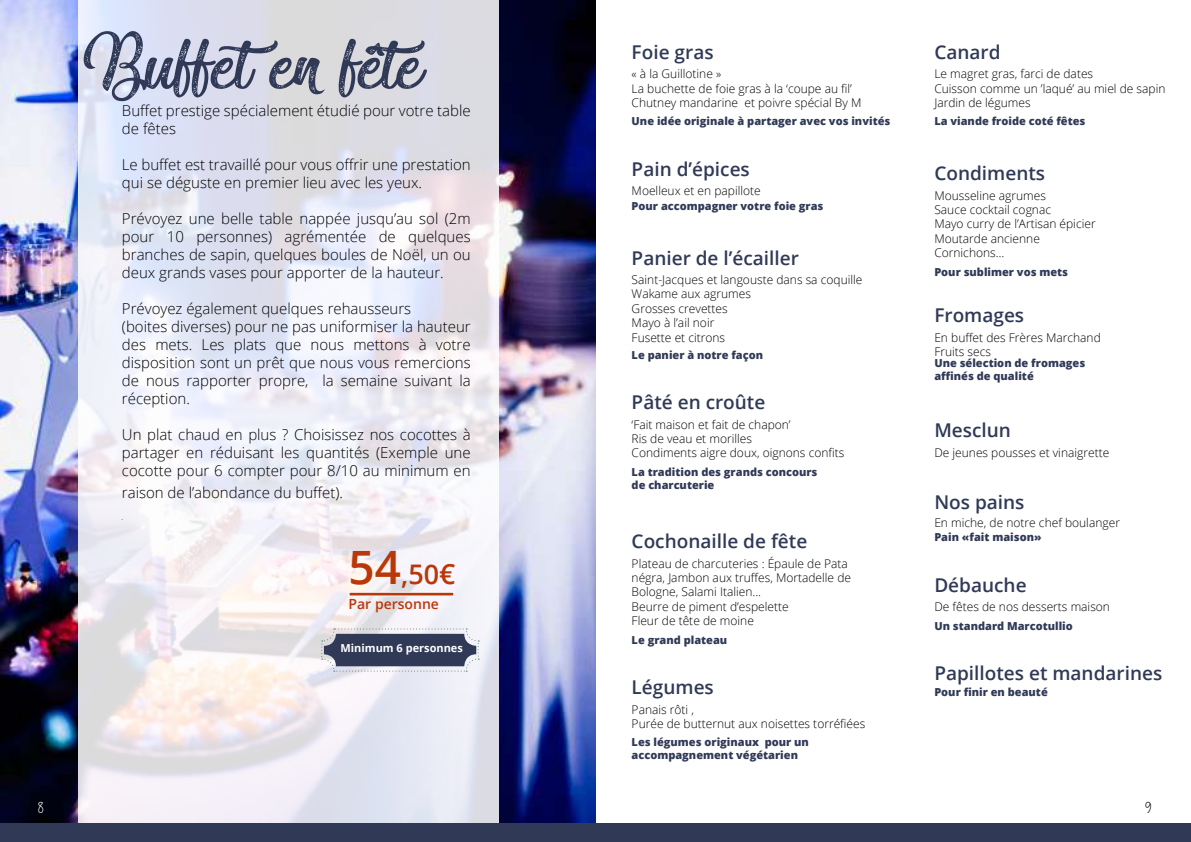
<style>
.page{position:relative;width:1191px;height:842px;background:#fff}
.page>*{position:absolute;margin:0;border:0;box-sizing:border-box;transform-origin:0 0}
.t1{font:95px "Miraculous&Christmas";color:#303a57}
.t2{font:600 27px "Open Sans";color:#ba3709}
.t3{font:600 19px "Open Sans";color:#303a57}
.t4{font:18px "Please write me a song";color:#000}
.t5{font:16px "Please write me a song";color:#000}
.t6{font:300 15px/18px "Open Sans";color:#020203}
.t7{font:600 14px "Open Sans";color:#ba3709}
.t8{font:300 12px/14.4px "Open Sans";color:#000}
.t9{font:800 11px/13.2px "Open Sans";color:#303a57}
.t10{font:700 11px "Open Sans";color:#fff}
.s1{font-size:46px}
.s2{font-size:28px}
.s3{color:#fff}
</style>
<div class="page">
<img style="left:0;top:0;width:595px;height:823px">
<svg style="left:78px;top:0;width:421px;height:823px"></svg>
<svg style="left:321px;top:628px;width:158px;height:44px;background:#70778b"></svg>
<div style="left:0;top:823px;width:1191px;height:19px;background:#303a57"></div>
<svg style="left:348px;top:592px;width:106px;height:4px"></svg>
<h1 class="t1" style="left:83px;top:15px;width:341px">Buffet en fête</h1>
<p class="t6" style="left:122px;top:101px;width:350px">Buffet prestige spécialement étudié pour votre table de fêtes</p>
<p class="t6" style="left:122px;top:155px;width:350px">Le buffet est travaillé pour vous offrir une prestation qui se déguste en premier lieu avec les yeux.</p>
<p class="t6" style="left:122px;top:209px;width:350px;text-align:justify">Prévoyez une belle table nappée jusqu’au sol (2m pour 10 personnes) agrémentée de quelques branches de sapin, quelques boules de Noël, un ou deux grands vases pour apporter de la hauteur.</p>
<p class="t6" style="left:122px;top:299px;width:350px">Prévoyez également quelques rehausseurs<br>(boites diverses) pour ne pas uniformiser la hauteur des mets. Les plats que nous mettons à votre disposition sont un prêt que nous vous remercions de nous rapporter propre, la semaine suivant la réception.</p>
<p class="t6" style="left:122px;top:425px;width:350px;text-align:justify">Un plat chaud en plus ? Choisissez nos cocottes à partager en réduisant les quantités (Exemple une cocotte pour 6 compter pour 8/10 au minimum en</p>
<p class="t6" style="left:122px;top:483px;width:223px">raison de l’abondance du buffet).</p>
<h3 class="t4" style="left:122px;top:504px;width:3px">.</h3>
<h2 class="t2" style="left:348px;top:556px;width:108px"><span class="s1">54</span>,50<span class="s2">€</span></h2>
<p class="t7" style="left:348px;top:595px;width:92px">Par personne</p>
<p class="t10" style="left:340px;top:641px;width:124px">Minimum 6 personnes</p>
<h3 class="t3" style="left:631px;top:39px;width:83px">Foie gras</h3>
<p class="t8" style="left:631px;top:67px;width:231px">« à la Guillotine »<br>La buchette de foie gras à la ‘coupe au fil’<br>Chutney mandarine et poivre spécial By M</p>
<p class="t9" style="left:631px;top:113px;width:260px">Une idée originale à partager avec vos invités</p>
<h3 class="t3" style="left:631px;top:156px;width:120px">Pain d’épices</h3>
<p class="t8" style="left:631px;top:184px;width:131px">Moelleux et en papillote</p>
<p class="t9" style="left:631px;top:198px;width:193px">Pour accompagner votre foie gras</p>
<h3 class="t3" style="left:631px;top:245px;width:169px">Panier de l’écailler</h3>
<p class="t8" style="left:631px;top:272px;width:232px">Saint-Jacques et langouste dans sa coquille<br>Wakame aux agrumes<br>Grosses crevettes<br>Mayo à l’ail noir<br>Fusette et citrons</p>
<p class="t9" style="left:631px;top:347px;width:133px">Le panier à notre façon</p>
<h3 class="t3" style="left:631px;top:389px;width:135px">Pâté en croûte</h3>
<p class="t8" style="left:631px;top:417px;width:214px">‘Fait maison et fait de chapon’<br>Ris de veau et morilles<br>Condiments aigre doux, oignons confits</p>
<p class="t9" style="left:631px;top:465px;width:187px">La tradition des grands concours de charcuterie</p>
<h3 class="t3" style="left:631px;top:528px;width:177px">Cochonaille de fête</h3>
<p class="t8" style="left:631px;top:556px;width:221px">Plateau de charcuteries : Épaule de Pata négra, Jambon aux truffes, Mortadelle de<br>Bologne, Salami Italien...<br>Beurre de piment d’espelette<br>Fleur de tête de moine</p>
<p class="t9" style="left:631px;top:633px;width:97px">Le grand plateau</p>
<h3 class="t3" style="left:631px;top:674px;width:84px">Légumes</h3>
<p class="t8" style="left:631px;top:702px;width:235px">Panais rôti ,<br>Purée de butternut aux noisettes torréfiées</p>
<p class="t9" style="left:631px;top:735px;width:179px">Les légumes originaux pour un accompagnement végétarien</p>
<h3 class="t3" style="left:934px;top:39px;width:68px">Canard</h3>
<p class="t8" style="left:934px;top:67px;width:233px">Le magret gras, farci de dates<br>Cuisson comme un ’laqué’ au miel de sapin<br>Jardin de légumes</p>
<p class="t9" style="left:934px;top:113px;width:153px">La viande froide coté fêtes</p>
<h3 class="t3" style="left:934px;top:160px;width:112px">Condiments</h3>
<p class="t8" style="left:934px;top:188px;width:163px">Mousseline agrumes<br>Sauce cocktail cognac<br>Mayo curry de l’Artisan épicier<br>Moutarde ancienne<br>Cornichons…</p>
<p class="t9" style="left:934px;top:265px;width:135px">Pour sublimer vos mets</p>
<h3 class="t3" style="left:934px;top:302px;width:91px">Fromages</h3>
<p class="t8" style="left:934px;top:330px;width:168px">En buffet des Frères Marchand<br>Fruits secs</p>
<p class="t9" style="left:934px;top:356px;width:152px">Une sélection de fromages affinés de qualité</p>
<h3 class="t3" style="left:934px;top:417px;width:78px">Mesclun</h3>
<p class="t8" style="left:934px;top:445px;width:176px">De jeunes pousses et vinaigrette</p>
<h3 class="t3" style="left:934px;top:489px;width:92px">Nos pains</h3>
<p class="t8" style="left:934px;top:515px;width:187px">En miche, de notre chef boulanger</p>
<p class="t9" style="left:934px;top:530px;width:109px">Pain «fait maison»</p>
<h3 class="t3" style="left:934px;top:572px;width:94px">Débauche</h3>
<p class="t8" style="left:934px;top:600px;width:177px">De fêtes de nos desserts maison</p>
<p class="t9" style="left:934px;top:618px;width:140px">Un standard Marcotullio</p>
<h3 class="t3" style="left:934px;top:660px;width:229px">Papillotes et mandarines</h3>
<p class="t9" style="left:934px;top:685px;width:115px">Pour finir en beauté</p>
<h3 class="t5" style="left:28px;top:799px;width:17px">8<span class="s3">8</span></h3>
<h3 class="t5" style="left:1144px;top:799px;width:8px">9</h3>
</div>
